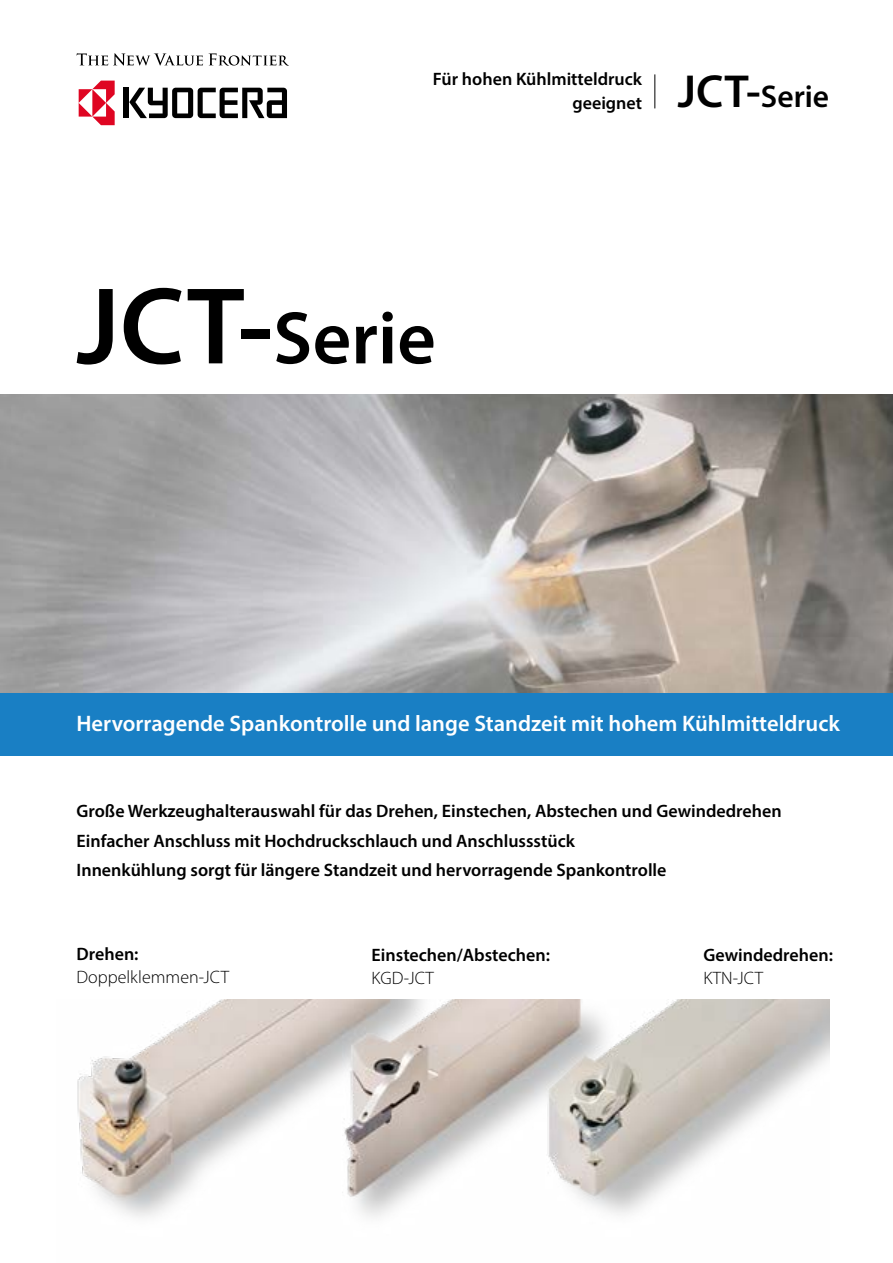
<style>
.page{position:relative;width:893px;height:1263px;background:#fff}
.page>*{position:absolute;margin:0;border:0;box-sizing:border-box;transform-origin:0 0}
.t1{font:600 75px "Myriad Pro";color:#000}
.t2{font:600 31.5px "Myriad Pro";color:#000}
.t3{font:600 22.5px "Myriad Pro";color:#fff}
.t4{font:600 18px/29.5px "Myriad Pro";color:#000}
.t5{font:300 18px "Myriad Pro";color:#000}
.s1{font-size:46.5px}
.s2{font-size:110.25px}
</style>
<div class="page">
<div style="left:0;top:692px;width:893px;height:63px;background:#197fc4"></div>
<img style="left:0;top:394px;width:893px;height:298px">
<img style="left:77px;top:999px;width:752px;height:218px">
<svg style="left:77px;top:53px;width:126px;height:13px"></svg>
<svg style="left:209px;top:53px;width:80px;height:13px"></svg>
<div style="left:124px;top:88px;width:5px;height:30px;background:#000"></div>
<svg style="left:129px;top:88px;width:158px;height:30px"></svg>
<svg style="left:79px;top:81px;width:36px;height:44px"></svg>
<hr style="left:655px;top:74px;width:1px;height:34px;background:#000">
<p class="t4" style="left:433px;top:66px;width:211px;line-height:24px;text-align:right">Für hohen Kühlmitteldruck geeignet</p>
<h2 class="t2" style="left:678px;top:76px;width:153px"><span class="s1">JCT-</span>Serie</h2>
<h1 class="t1" style="left:77px;top:290px;width:361px"><span class="s2">JCT-</span>Serie</h1>
<p class="t3" style="left:77px;top:709px;width:765px">Hervorragende Spankontrolle und lange Standzeit mit hohem Kühlmitteldruck</p>
<p class="t4" style="left:77px;top:796px;width:707px">Große Werkzeughalterauswahl für das Drehen, Einstechen, Abstechen und Gewindedrehen<br>Einfacher Anschluss mit Hochdruckschlauch und Anschlussstück<br>Innenkühlung sorgt für längere Standzeit und hervorragende Spankontrolle</p>
<p class="t4" style="left:77px;top:938px;width:64px">Drehen:</p>
<p class="t5" style="left:77px;top:966px;width:154px">Doppelklemmen-JCT</p>
<p class="t4" style="left:372px;top:939px;width:180px">Einstechen/Abstechen:</p>
<p class="t5" style="left:372px;top:967px;width:64px">KGD-JCT</p>
<p class="t4" style="left:703px;top:939px;width:131px">Gewindedrehen:</p>
<p class="t5" style="left:703px;top:967px;width:61px">KTN-JCT</p>
</div>
